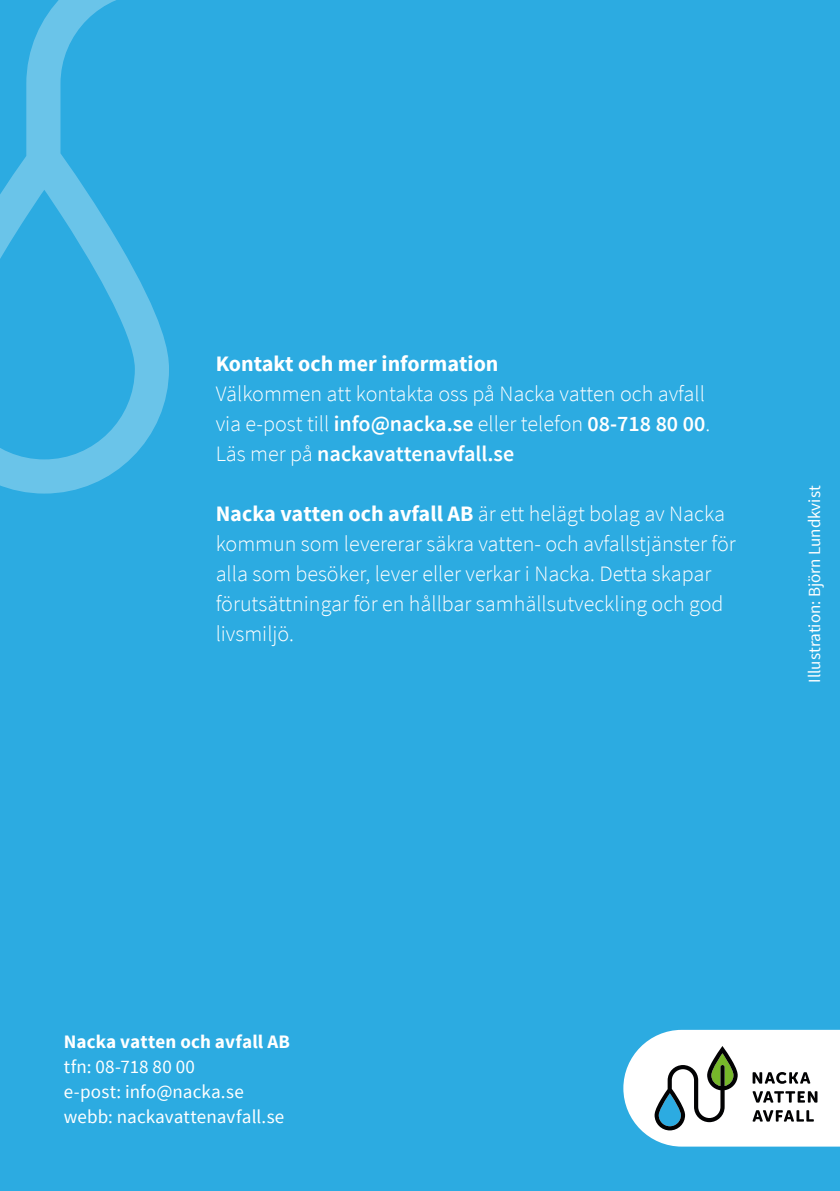
<style>
.page{position:relative;width:840px;height:1191px;background:#fff}
.page>*{position:absolute;margin:0;border:0;box-sizing:border-box;transform-origin:0 0}
.t1{font:300 22px/30px "Source Sans Pro";color:#fff}
.t2{font:700 22px "Source Sans Pro";color:#fff}
.t3{font:19px/25px "Source Sans Pro";letter-spacing:.005em;color:#fff}
.t4{font:700 19px "Source Sans Pro";letter-spacing:.005em;color:#fff}
.t5{font:17px "Source Sans Pro";color:#fff}
.s1{font-weight:600}
.s2{font-weight:700}
</style>
<div class="page">
<div style="left:0;top:0;width:839px;height:1191px;background:#2cabe1"></div>
<svg style="left:623px;top:1029px;width:216px;height:117px;background:#cedcde"></svg>
<svg style="left:0;top:0;width:169px;height:493px"></svg>
<p class="t2" style="left:215px;top:349px;width:284px">Kontakt och mer information</p>
<p class="t1" style="left:215px;top:379px;width:495px">Välkommen att kontakta oss på Nacka vatten och avfall via e-post till <span class="s1">info@nacka.se</span> eller telefon <span class="s1">08-718 80 00</span>.<br>Läs mer på <span class="s1">nackavattenavfall.se</span></p>
<p class="t1" style="left:215px;top:499px;width:521px"><span class="s2">Nacka vatten och avfall AB</span> är ett helägt bolag av Nacka kommun som levererar säkra vatten- och avfallstjänster för alla som besöker, lever eller verkar i Nacka. Detta skapar förutsättningar för en hållbar samhällsutveckling och god livsmiljö.</p>
<p class="t5" style="left:803px;top:682px;width:199px;rotate:-90deg">Illustration: Björn Lundkvist</p>
<p class="t4" style="left:64px;top:1029px;width:228px">Nacka vatten och avfall AB</p>
<p class="t3" style="left:64px;top:1054px;width:222px">tfn: 08-718 80 00<br>e-post: info@nacka.se webb: nackavattenavfall.se</p>
</div>
